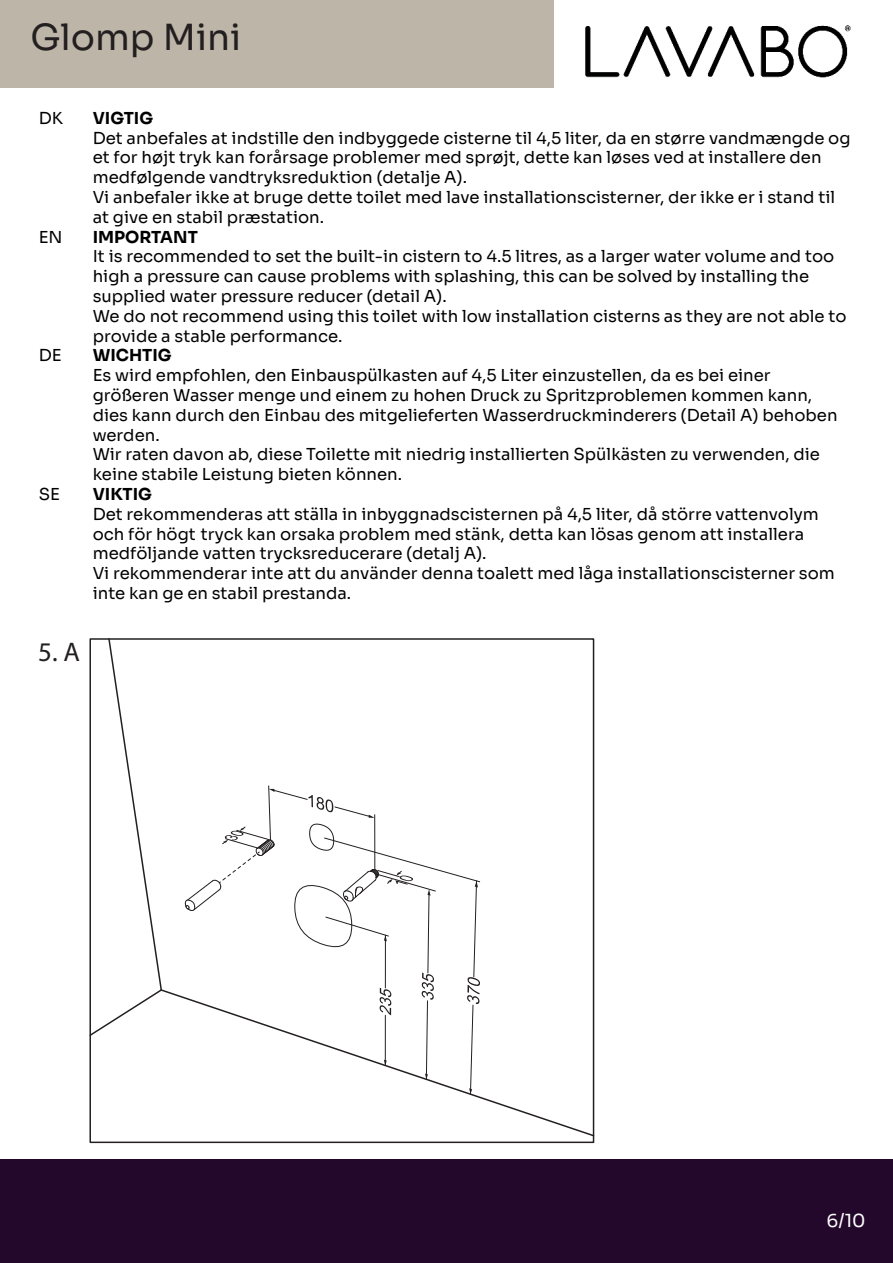
<style>
.page{position:relative;width:893px;height:1263px;background:#fff}
.page>*{position:absolute;margin:0;border:0;box-sizing:border-box;transform-origin:0 0}
.t1{font:36px "Sora";color:#231f20}
.t2{font:27px "Myriad Pro";color:#231f20}
.t3{font:18px "Sora";color:#fff}
.t4{font:16.5px/19.8px "Sora";color:#000001}
.t5{font:700 16.5px "Sora";color:#000001}
</style>
<div class="page">
<div style="left:0;top:0;width:553px;height:88px;background:#bdb5a7"></div>
<img style="left:585px;top:25px;width:266px;height:53px">
<div style="left:0;top:1159px;width:893px;height:104px;background:#24082b"></div>
<svg style="left:163px;top:988px;width:432px;height:149px"></svg>
<svg style="left:92px;top:641px;width:71px;height:394px"></svg>
<svg style="left:185px;top:785px;width:295px;height:309px"></svg>
<div style="left:89px;top:638px;width:505px;height:505px;border:2px solid #231f20"></div>
<h1 class="t1" style="left:31px;top:20px;width:212px">Glomp Mini</h1>
<p class="t4" style="left:39px;top:109px;width:26px">DK</p>
<p class="t5" style="left:93px;top:111px;width:62px">VIGTIG</p>
<p class="t4" style="left:93px;top:129px;width:759px">Det anbefales at indstille den indbyggede cisterne til 4,5 liter, da en st¯rre vandmÊngde og et for h¯jt tryk kan forÂrsage problemer med spr¯jt, dette kan l¯ses ved at installere den medf¯lgende vandtryksreduktion (detalje A).<br>Vi anbefaler ikke at bruge dette toilet med lave installationscisterner, der ikke er i stand til at give en stabil prÊstation.</p>
<p class="t4" style="left:39px;top:228px;width:25px">EN</p>
<p class="t5" style="left:93px;top:230px;width:107px">IMPORTANT</p>
<p class="t4" style="left:93px;top:248px;width:755px">It is recommended to set the built-in cistern to 4.5 litres, as a larger water volume and too high a pressure can cause problems with splashing, this can be solved by installing the supplied water pressure reducer (detail A).<br>We do not recommend using this toilet with low installation cisterns as they are not able to provide a stable performance.</p>
<p class="t4" style="left:39px;top:347px;width:24px">DE</p>
<p class="t5" style="left:93px;top:349px;width:80px">WICHTIG</p>
<p class="t4" style="left:93px;top:366px;width:746px">Es wird empfohlen, den Einbausp¸lkasten auf 4,5 Liter einzustellen, da es bei einer grˆfleren Wasser menge und einem zu hohen Druck zu Spritzproblemen kommen kann, dies kann durch den Einbau des mitgelieferten Wasserdruckminderers (Detail A) behoben werden.<br>Wir raten davon ab, diese Toilette mit niedrig installierten Sp¸lk‰sten zu verwenden, die keine stabile Leistung bieten kˆnnen.</p>
<p class="t4" style="left:39px;top:485px;width:23px">SE</p>
<p class="t5" style="left:93px;top:487px;width:61px">VIKTIG</p>
<p class="t4" style="left:93px;top:505px;width:744px">Det rekommenderas att st‰lla in inbyggnadscisternen pÂ 4,5 liter, dÂ stˆrre vattenvolym och fˆr hˆgt tryck kan orsaka problem med st‰nk, detta kan lˆsas genom att installera medfˆljande vatten trycksreducerare (detalj A).<br>Vi rekommenderar inte att du anv‰nder denna toalett med lÂga installationscisterner som inte kan ge en stabil prestanda.</p>
<h2 class="t2" style="left:38px;top:635px;width:43px">5. A</h2>
<p class="t3" style="left:827px;top:1212px;width:40px">6/10</p>
</div>
